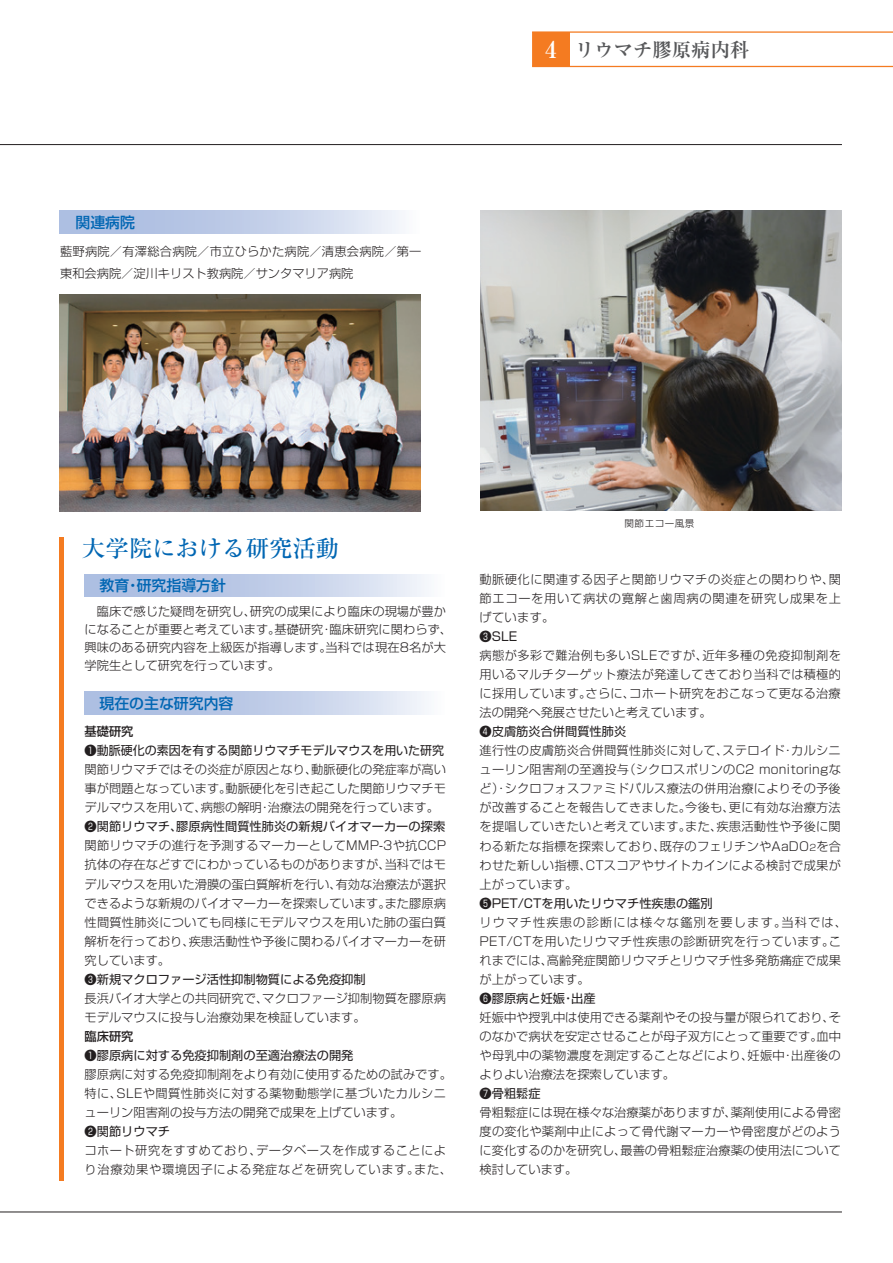
<style>
.page{position:relative;width:893px;height:1263px;background:#fff}
.page>*{position:absolute;margin:0;border:0;box-sizing:border-box;transform-origin:0 0}
.t1{font:500 23.4px "Ryumin Pro";color:#0166b3}
.t2{font:700 19.35px "Ryumin Pro";color:#57585a}
.t3{font:500 14.85px "Shin Go Pro";color:#0166b3}
.t4{font:300 12.15px/19px "Shin Go Pro";color:#231f20;text-align:justify}
.t5{font:12.15px "Shin Go Pro";color:#231f20}
.t6{font:300 12.15px/19px "Shin Go Pro";letter-spacing:.035em;color:#231f20}
.t7{font:300 12.15px/19px "Shin Go Pro";letter-spacing:.04em;color:#231f20}
.t8{font:300 12.15px/22.5px "Shin Go Pro";letter-spacing:.02em;color:#231f20}
.t9{font:500 12.15px "Shin Go Pro";color:#231f20}
.t10{font:300 9.6px "Shin Go Pro";letter-spacing:.05em;color:#231f20}
.s1{font-size:22.95px;color:#fff}
.s2{font-size:9px}
</style>
<div class="page">
<hr style="left:0;top:144px;width:842px;height:1px;background:#231f20">
<hr style="left:0;top:1212px;width:842px;height:1px;background:#231f20">
<hr style="left:60px;top:537px;width:4px;height:643px;background:#f47b21">
<img style="left:59px;top:294px;width:361px;height:217px">
<img style="left:480px;top:210px;width:362px;height:300px">
<svg style="left:532px;top:31px;width:361px;height:36px"></svg>
<div style="left:60px;top:210px;width:361px;height:23px;background:linear-gradient(to right,#9fb3dc,#edf0f8)"></div>
<div style="left:85px;top:574px;width:361px;height:23px;background:linear-gradient(to right,#9fb3dc,#edf0f8)"></div>
<div style="left:85px;top:692px;width:361px;height:22px;background:linear-gradient(to right,#9fb3dc,#edf0f8)"></div>
<p class="t3" style="left:76px;top:210px;width:61px">関連病院</p>
<p class="t8" style="left:60px;top:239px;width:363px">藍野病院／有澤総合病院／市立ひらかた病院／清恵会病院／第一東和会病院／淀川キリスト教病院／サンタマリア病院</p>
<h2 class="t2" style="left:545px;top:34px;width:206px"><span class="s1">4</span> リウマチ膠原病内科</h2>
<h1 class="t1" style="left:82px;top:530px;width:259px">大学院における研究活動</h1>
<p class="t3" style="left:100px;top:573px;width:128px">教育・研究指導方針</p>
<p class="t4" style="left:85px;top:601px;width:369px;line-height:18px;text-align:left">　臨床で感じた疑問を研究し、研究の成果により臨床の現場が豊かになることが重要と考えています。基礎研究・臨床研究に関わらず、興味のある研究内容を上級医が指導します。当科では現在8名が大学院生として研究を行っています。</p>
<p class="t3" style="left:100px;top:691px;width:135px">現在の主な研究内容</p>
<p class="t9" style="left:85px;top:721px;width:50px">基礎研究</p>
<p class="t5" style="left:85px;top:741px;width:361px">❶動脈硬化の素因を有する関節リウマチモデルマウスを用いた研究</p>
<p class="t4" style="left:85px;top:759px;width:363px">関節リウマチではその炎症が原因となり、動脈硬化の発症率が高い事が問題となっています。動脈硬化を引き起こした関節リウマチモデルマウスを用いて、病態の解明・治療法の開発を行っています。</p>
<p class="t5" style="left:85px;top:817px;width:362px">❷関節リウマチ、膠原病性間質性肺炎の新規バイオマーカーの探索</p>
<p class="t4" style="left:85px;top:835px;width:363px">関節リウマチの進行を予測するマーカーとしてMMP-3や抗CCP抗体の存在などすでにわかっているものがありますが、当科ではモデルマウスを用いた滑膜の蛋白質解析を行い、有効な治療法が選択できるような新規のバイオマーカーを探索しています。また膠原病性間質性肺炎についても同様にモデルマウスを用いた肺の蛋白質解析を行っており、疾患活動性や予後に関わるバイオマーカーを研究しています。</p>
<p class="t5" style="left:85px;top:969px;width:283px">❸新規マクロファージ活性抑制物質による免疫抑制</p>
<p class="t4" style="left:85px;top:987px;width:363px">長浜バイオ大学との共同研究で、マクロファージ抑制物質を膠原病モデルマウスに投与し治療効果を検証しています。</p>
<p class="t9" style="left:85px;top:1026px;width:50px">臨床研究</p>
<p class="t5" style="left:85px;top:1045px;width:270px">❶膠原病に対する免疫抑制剤の至適治療法の開発</p>
<p class="t4" style="left:85px;top:1063px;width:369px;text-align:left">膠原病に対する免疫抑制剤をより有効に使用するための試みです。特に、SLEや間質性肺炎に対する薬物動態学に基づいたカルシニューリン阻害剤の投与方法の開発で成果を上げています。</p>
<p class="t5" style="left:85px;top:1121px;width:87px">❷関節リウマチ</p>
<p class="t7" style="left:85px;top:1139px;width:369px">コホート研究をすすめており、データベースを作成することにより治療効果や環境因子による発症などを研究しています。また、</p>
<p class="t10" style="left:625px;top:515px;width:71px">関節エコー風景</p>
<p class="t4" style="left:480px;top:568px;width:363px">動脈硬化に関連する因子と関節リウマチの炎症との関わりや、関節エコーを用いて病状の寛解と歯周病の関連を研究し成果を上げています。</p>
<p class="t5" style="left:480px;top:626px;width:39px">❸SLE</p>
<p class="t4" style="left:480px;top:644px;width:363px">病態が多彩で難治例も多いSLEですが、近年多種の免疫抑制剤を用いるマルチターゲット療法が発達してきており当科では積極的に採用しています。さらに、コホート研究をおこなって更なる治療法の開発へ発展させたいと考えています。</p>
<p class="t5" style="left:480px;top:722px;width:148px">❹皮膚筋炎合併間質性肺炎</p>
<p class="t4" style="left:480px;top:740px;width:363px">進行性の皮膚筋炎合併間質性肺炎に対して、ステロイド・カルシニューリン阻害剤の至適投与（シクロスポリンのC2 monitoringなど）・シクロフォスファミドパルス療法の併用治療によりその予後が改善することを報告してきました。今後も、更に有効な治療方法を提唱していきたいと考えています。また、疾患活動性や予後に関わる新たな指標を探索しており、既存のフェリチンやAaDO<span class="s2">2</span>を合わせた新しい指標、CTスコアやサイトカインによる検討で成果が上がっています。</p>
<p class="t5" style="left:480px;top:893px;width:235px">❺PET/CTを用いたリウマチ性疾患の鑑別</p>
<p class="t6" style="left:480px;top:911px;width:369px">リウマチ性疾患の診断には様々な鑑別を要します。当科では、<br>PET/CTを用いたリウマチ性疾患の診断研究を行っています。これまでには、高齢発症関節リウマチとリウマチ性多発筋痛症で成果が上がっています。</p>
<p class="t5" style="left:480px;top:988px;width:118px">❻膠原病と妊娠・出産</p>
<p class="t4" style="left:480px;top:1006px;width:363px">妊娠中や授乳中は使用できる薬剤やその投与量が限られており、そのなかで病状を安定させることが母子双方にとって重要です。血中や母乳中の薬物濃度を測定することなどにより、妊娠中・出産後のよりよい治療法を探索しています。</p>
<p class="t5" style="left:480px;top:1084px;width:63px">❼骨粗鬆症</p>
<p class="t4" style="left:480px;top:1102px;width:363px">骨粗鬆症には現在様々な治療薬がありますが、薬剤使用による骨密度の変化や薬剤中止によって骨代謝マーカーや骨密度がどのように変化するのかを研究し、最善の骨粗鬆症治療薬の使用法について検討しています。</p>
</div>
